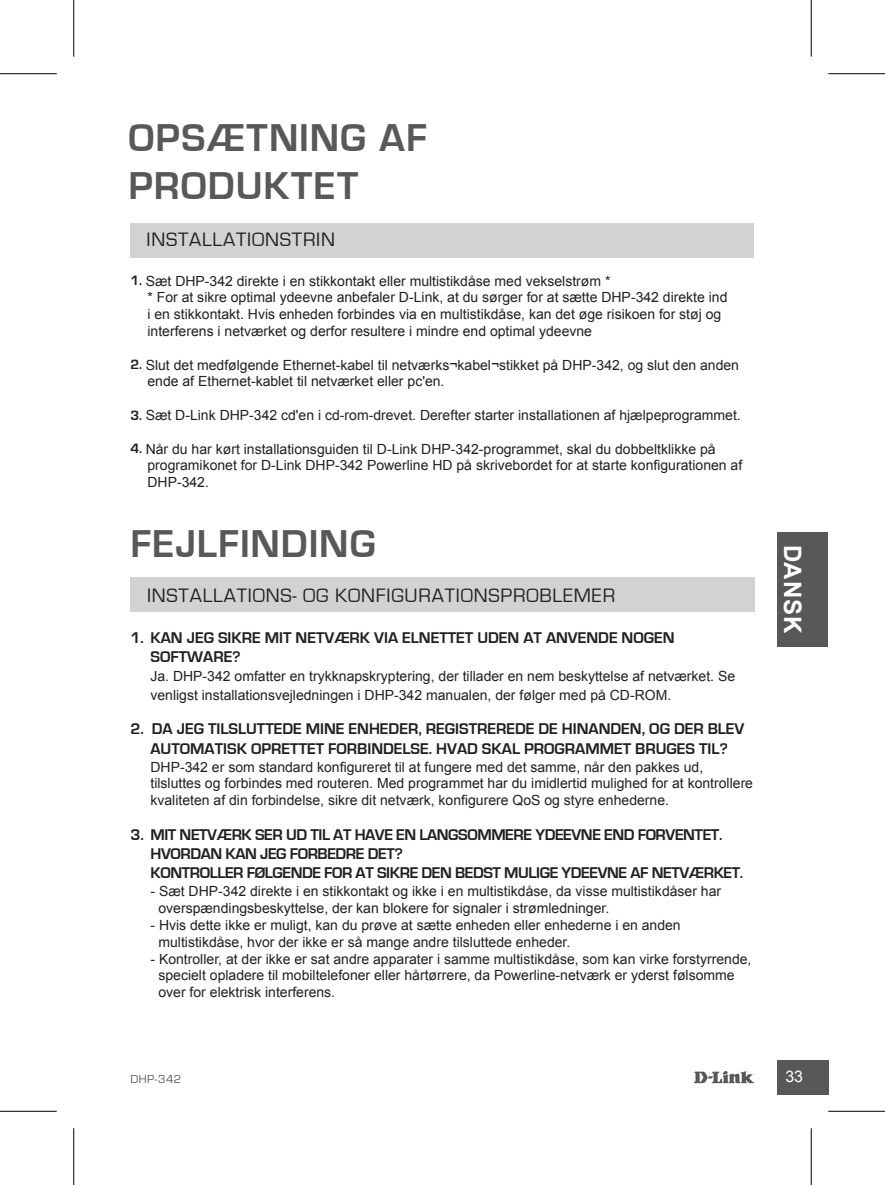
<style>
.page{position:relative;width:885px;height:1185px;background:#fff}
.page>*{position:absolute;margin:0;border:0;box-sizing:border-box;transform-origin:0 0}
.t1{font:700 40px/48px "Eurostile";letter-spacing:.03em;color:#57585a}
.t2{font:700 24px "Arial";color:#fff}
.t3{font:20px "Eurostile";letter-spacing:.04em;color:#231f20}
.t4{font:700 16px "Eurostile";color:#231f20}
.t5{font:16px "Arial";color:#fff}
.t6{font:14px/16.8px "Arial";color:#231f20}
.t7{font:12px "Eurostile";letter-spacing:.04em;color:#57585a}
.s1{font-family:"Eurostile";font-weight:700}
</style>
<div class="page">
<svg style="left:694px;top:1071px;width:60px;height:12px"></svg>
<div style="left:777px;top:1060px;width:51px;height:34px;background:#57585a"></div>
<div style="left:777px;top:532px;width:51px;height:114px;background:#57585a"></div>
<div style="left:130px;top:223px;width:623px;height:34px;background:#d1d2d4"></div>
<div style="left:130px;top:578px;width:624px;height:34px;background:#d1d2d4"></div>
<hr style="left:0;top:73px;width:57px;height:1px;background:#000">
<hr style="left:828px;top:73px;width:56px;height:1px;background:#000">
<hr style="left:0;top:1111px;width:57px;height:1px;background:#000">
<hr style="left:828px;top:1111px;width:56px;height:1px;background:#000">
<hr style="left:73px;top:0;width:1px;height:57px;background:#000">
<hr style="left:73px;top:1128px;width:1px;height:57px;background:#000">
<hr style="left:810px;top:0;width:1px;height:57px;background:#000">
<hr style="left:810px;top:1128px;width:1px;height:57px;background:#000">
<h1 class="t1" style="left:128px;top:114px;width:300px">OPSÆTNING AF<br>PRODUKTET</h1>
<h3 class="t3" style="left:146px;top:229px;width:102px">IN STALLATION</h3>
<h3 class="t3" style="left:280px;top:229px;width:24px">STRIN</h3>
<p class="t6" style="left:147px;top:272px;width:581px;text-indent:-17px"><span class="s1">1.</span> Sæt DHP-342 direkte i en stikkontakt eller multistikdåse med vekselstrøm *<br>* For at sikre optimal ydeevne anbefaler D-Link, at du sørger for at sætte DHP-342 direkte ind i en stikkontakt. Hvis enheden forbindes via en multistikdåse, kan det øge risikoen for støj og interferens i netværket og derfor resultere i mindre end optimal ydeevne</p>
<p class="t6" style="left:147px;top:356px;width:593px;text-indent:-17px"><span class="s1">2.</span> Slut det medfølgende Ethernet-kabel til netværks¬kabel¬stikket på DHP-342, og slut den anden ende af Ethernet-kablet til netværket eller pc'en.</p>
<p class="t6" style="left:130px;top:407px;width:611px"><span class="s1">3.</span> Sæt D-Link DHP-342 cd'en i cd-rom-drevet. Derefter starter installationen af hjælpeprogrammet.</p>
<p class="t6" style="left:147px;top:440px;width:596px;text-indent:-17px"><span class="s1">4.</span> Når du har kørt installationsguiden til D-Link DHP-342-programmet, skal du dobbeltklikke på programikonet for D-Link DHP-342 Powerline HD på skrivebordet for at starte konfigurationen af<br>DHP-342.</p>
<h1 class="t1" style="left:130px;top:520px;width:246px">FEJLFINDING</h1>
<h3 class="t3" style="left:147px;top:584px;width:102px">IN STALLATION</h3>
<h3 class="t3" style="left:280px;top:584px;width:176px">S- OG KON FIGURATION</h3>
<h3 class="t3" style="left:488px;top:584px;width:116px">SPROBLEMER</h3>
<p class="t4" style="left:130px;top:629px;width:282px">1. KAN JEG SIKRE MIT NETVÆRK VIA ELNETTET</p>
<p class="t4" style="left:477px;top:629px;width:12px">UDEN</p>
<p class="t4" style="left:523px;top:629px;width:66px">AT ANVENDE</p>
<p class="t4" style="left:621px;top:629px;width:12px">NOGEN</p>
<p class="t4" style="left:150px;top:648px;width:11px">SOFT</p>
<p class="t4" style="left:187px;top:648px;width:55px">WARE?</p>
<p class="t6" style="left:150px;top:667px;width:586px;line-height:18.2px">Ja. DHP-342 omfatter en trykknapskryptering, der tillader en nem beskyttelse af netværket. Se venligst installationsvejledningen i DHP-342 manualen, der følger med på CD-ROM.</p>
<p class="t4" style="left:130px;top:720px;width:88px">2. DA JEG TILSLUTTEDE</p>
<p class="t4" style="left:306px;top:720px;width:23px">MINE</p>
<p class="t4" style="left:348px;top:720px;width:11px">ENHEDE</p>
<p class="t4" style="left:408px;top:720px;width:38px">R, REGIST</p>
<p class="t4" style="left:477px;top:720px;width:40px">REREDE</p>
<p class="t4" style="left:538px;top:720px;width:35px">DE HINANDEN</p>
<p class="t4" style="left:641px;top:720px;width:104px">, OGDER BLEV</p>
<p class="t4" style="left:150px;top:740px;width:11px">AUTO</p>
<p class="t4" style="left:190px;top:740px;width:24px">MATISK</p>
<p class="t4" style="left:251px;top:740px;width:40px">OPRETTET</p>
<p class="t4" style="left:328px;top:740px;width:39px">FORBINDELSE</p>
<p class="t4" style="left:429px;top:740px;width:64px">. HVAD SKAL</p>
<p class="t4" style="left:524px;top:740px;width:143px">PROGRAMMET BRUGES</p>
<p class="t4" style="left:699px;top:740px;width:30px">TIL ?</p>
<p class="t6" style="left:150px;top:758px;width:604px">DHP-342 er som standard konfigureret til at fungere med det samme, når den pakkes ud, tilsluttes og forbindes med routeren. Med programmet har du imidlertid mulighed for at kontrollere kvaliteten af din forbindelse, sikre dit netværk, konfigurere QoS og styre enhederne.</p>
<p class="t4" style="left:130px;top:826px;width:26px">3. MIT</p>
<p class="t4" style="left:180px;top:826px;width:251px">NETVÆRKSER UD TIL AT HAVEEN LANGSO</p>
<p class="t4" style="left:477px;top:826px;width:138px">MMERE YDEEVNE END</p>
<p class="t4" style="left:637px;top:826px;width:47px">FO RVENTET</p>
<p class="t4" style="left:719px;top:826px;width:5px">.</p>
<p class="t4" style="left:150px;top:845px;width:51px">HVORDAN</p>
<p class="t4" style="left:225px;top:845px;width:11px">KAN</p>
<p class="t4" style="left:260px;top:845px;width:144px">JEG FORBEDREDET?</p>
<p class="t4" style="left:150px;top:864px;width:59px">KONTROLLE</p>
<p class="t4" style="left:233px;top:864px;width:24px">R FØLGENDE</p>
<p class="t4" style="left:324px;top:864px;width:108px">FOR AT SIKREDEN</p>
<p class="t4" style="left:455px;top:864px;width:10px">BEDST</p>
<p class="t4" style="left:504px;top:864px;width:23px">MULIGE</p>
<p class="t4" style="left:561px;top:864px;width:183px">YDEEVNE AF NETVÆRKET.</p>
<p class="t6" style="left:158px;top:883px;width:564px;text-indent:-8px">- Sæt DHP-342 direkte i en stikkontakt og ikke i en multistikdåse, da visse multistikdåser har overspændingsbeskyttelse, der kan blokere for signaler i strømledninger.</p>
<p class="t6" style="left:158px;top:917px;width:523px;text-indent:-8px">- Hvis dette ikke er muligt, kan du prøve at sætte enheden eller enhederne i en anden multistikdåse, hvor der ikke er så mange andre tilsluttede enheder.</p>
<p class="t6" style="left:158px;top:950px;width:594px;text-indent:-8px">- Kontroller, at der ikke er sat andre apparater i samme multistikdåse, som kan virke forstyrrende, specielt opladere til mobiltelefoner eller hårtørrere, da Powerline-netværk er yderst følsomme over for elektrisk interferens.</p>
<h2 class="t2" style="left:808px;top:545px;width:88px;rotate:90deg">DANSK</h2>
<p class="t7" style="left:130px;top:1073px;width:52px">DHP-342</p>
<p class="t5" style="left:785px;top:1066px;width:19px">33</p>
</div>
